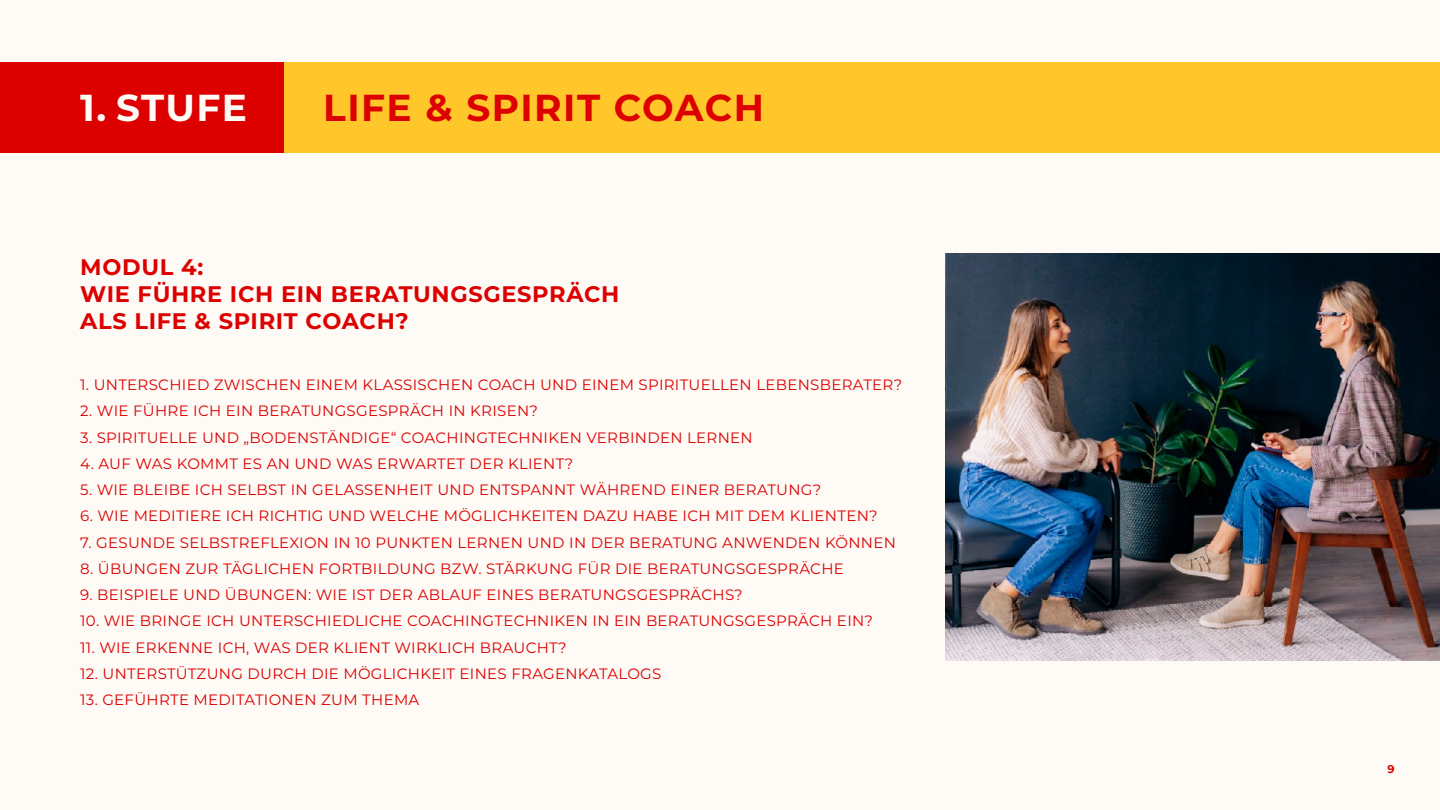
<style>
.page{position:relative;width:1440px;height:810px;background:#fefaf5}
.page>*{position:absolute;margin:0;border:0;box-sizing:border-box;transform-origin:0 0}
.t1{font:700 37.5px "Montserrat";letter-spacing:.04em;color:#dc0000}
.t2{font:700 37.5px "Montserrat";letter-spacing:.035em;color:#fefaf5}
.t3{font:700 22.5px/27px "Montserrat";letter-spacing:.03em;color:#dc0000}
.t4{font:15px "Montserrat";letter-spacing:.02em;color:#dc0000}
.t5{font:700 11.25px "Montserrat";color:#dc0000}
</style>
<div class="page">
<img style="left:945px;top:253px;width:495px;height:408px">
<div style="left:284px;top:62px;width:1156px;height:91px;background:#ffc729"></div>
<div style="left:0;top:62px;width:284px;height:91px;background:#dc0000"></div>
<p class="t2" style="left:80px;top:81px;width:168px">1. STUFE</p>
<p class="t1" style="left:323px;top:81px;width:442px">LIFE &amp; SPIRIT COACH</p>
<p class="t3" style="left:80px;top:252px;width:541px">MODUL 4:<br>WIE FÜHRE ICH EIN BERATUNGSGESPRÄCH<br>ALS LIFE &amp; SPIRIT COACH?</p>
<p class="t4" style="left:80px;top:374px;width:823px">1. UNTERSCHIED ZWISCHEN EINEM KLASSISCHEN COACH UND EINEM SPIRITUELLEN LEBENSBERATER?</p>
<p class="t4" style="left:80px;top:401px;width:459px">2. WIE FÜHRE ICH EIN BERATUNGSGESPRÄCH IN KRISEN?</p>
<p class="t4" style="left:80px;top:427px;width:674px">3. SPIRITUELLE UND „BODENSTÄNDIGE“ COACHINGTECHNIKEN VERBINDEN LERNEN</p>
<p class="t4" style="left:80px;top:453px;width:495px">4. AUF WAS KOMMT ES AN UND WAS ERWARTET DER KLIENT?</p>
<p class="t4" style="left:80px;top:479px;width:743px">5. WIE BLEIBE ICH SELBST IN GELASSENHEIT UND ENTSPANNT WÄHREND EINER BERATUNG?</p>
<p class="t4" style="left:80px;top:506px;width:799px">6. WIE MEDITIERE ICH RICHTIG UND WELCHE MÖGLICHKEITEN DAZU HABE ICH MIT DEM KLIENTEN?</p>
<p class="t4" style="left:80px;top:532px;width:817px">7. GESUNDE SELBSTREFLEXION IN 10 PUNKTEN LERNEN UND IN DER BERATUNG ANWENDEN KÖNNEN</p>
<p class="t4" style="left:80px;top:558px;width:765px">8. ÜBUNGEN ZUR TÄGLICHEN FORTBILDUNG BZW. STÄRKUNG FÜR DIE BERATUNGSGESPRÄCHE</p>
<p class="t4" style="left:80px;top:584px;width:664px">9. BEISPIELE UND ÜBUNGEN: WIE IST DER ABLAUF EINES BERATUNGSGESPRÄCHS?</p>
<p class="t4" style="left:80px;top:611px;width:794px">10. WIE BRINGE ICH UNTERSCHIEDLICHE COACHINGTECHNIKEN IN EIN BERATUNGSGESPRÄCH EIN?</p>
<p class="t4" style="left:80px;top:637px;width:488px">11. WIE ERKENNE ICH, WAS DER KLIENT WIRKLICH BRAUCHT?</p>
<p class="t4" style="left:80px;top:663px;width:583px">12. UNTERSTÜTZUNG DURCH DIE MÖGLICHKEIT EINES FRAGENKATALOGS</p>
<p class="t4" style="left:80px;top:689px;width:341px">13. GEFÜHRTE MEDITATIONEN ZUM THEMA</p>
<p class="t5" style="left:1388px;top:760px;width:9px">9</p>
</div>
